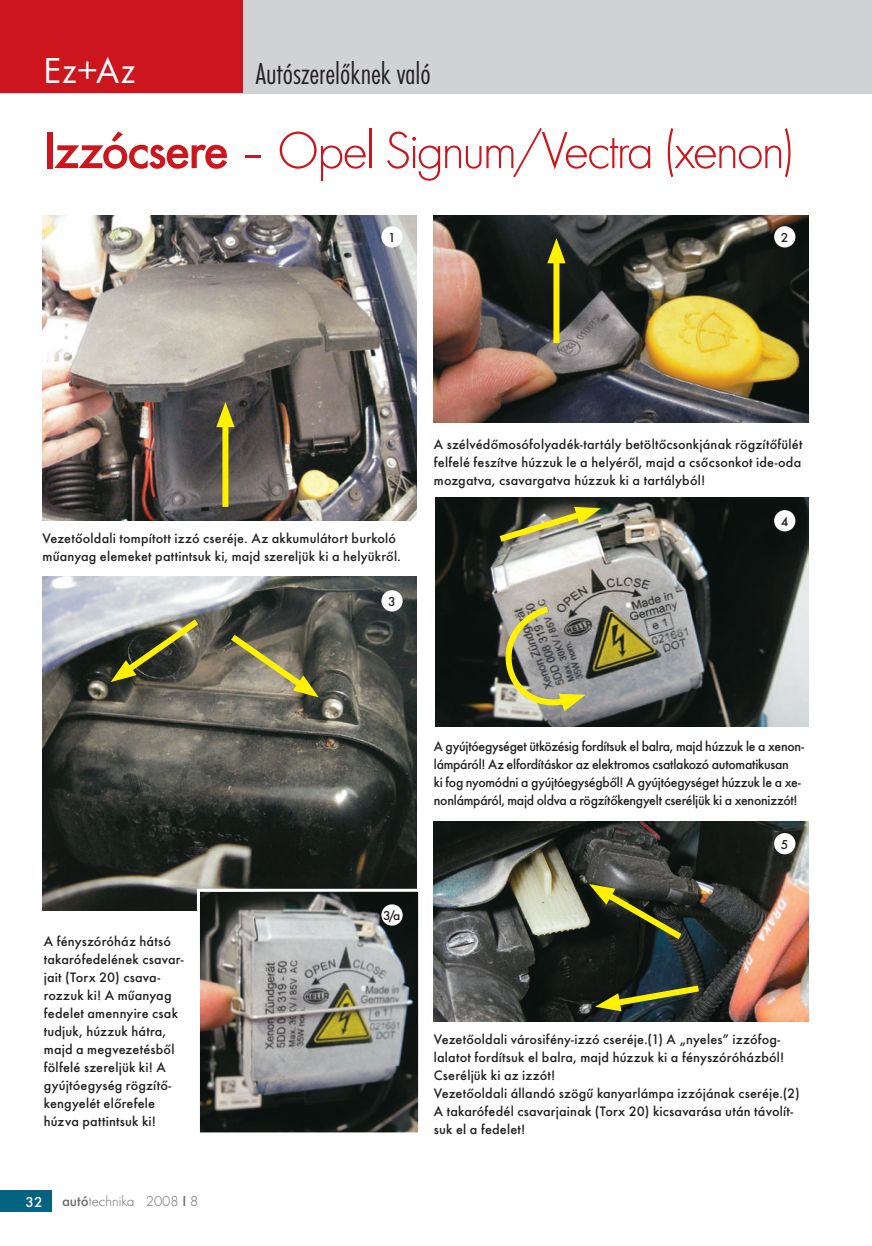
<style>
.page{position:relative;width:872px;height:1246px;background:#fff}
.page>*{position:absolute;margin:0;border:0;box-sizing:border-box;transform-origin:0 0}
.cim{font:300 54px "Futura TOT";letter-spacing:-.05em;color:#cd151d}
.alcim{font:37.5px "Futura TOT Boo";color:#fff}
.felcim{font:31.5px "Futura TOT Lig Con";letter-spacing:-.005em;color:#231f20}
.t1{font:300 15px "Futura TOT";color:#6c6d70}
.t2{font:500 15px "Futura TOT";color:#fff}
.kepalairas{font:500 14.25px/18px "Futura TOT";letter-spacing:.01em;color:#231f20}
.kepalairas-2{font:500 14.25px/18px "Futura TOT";letter-spacing:-.015em;color:#231f20}
.szöveg{font:500 13.5px "Futura TOT";color:#231f20}
.s1{font-weight:500}
</style>
<div class="page">
<div style="left:0;top:1191px;width:51px;height:21px;background:#046380"></div>
<div style="left:0;top:0;width:872px;height:93px;background:#d1d2d4"></div>
<div style="left:0;top:0;width:242px;height:92px;background:#cd151d"></div>
<img style="left:43px;top:215px;width:374px;height:305px">
<img style="left:434px;top:215px;width:374px;height:208px">
<img style="left:43px;top:576px;width:374px;height:334px">
<img style="left:435px;top:498px;width:373px;height:228px">
<img style="left:201px;top:893px;width:216px;height:238px">
<div style="left:197px;top:889px;width:224px;height:246px;border:3px solid #fff"></div>
<img style="left:434px;top:821px;width:374px;height:201px">
<div style="left:381px;top:226px;width:22px;height:21px;background:#fff;border-radius:50%"></div>
<div style="left:774px;top:226px;width:21px;height:21px;background:#fff;border-radius:50%"></div>
<div style="left:381px;top:590px;width:22px;height:21px;background:#fff;border-radius:50%"></div>
<div style="left:774px;top:510px;width:21px;height:21px;background:#fff;border-radius:50%"></div>
<div style="left:381px;top:904px;width:22px;height:22px;background:#fff;border-radius:50%"></div>
<div style="left:774px;top:833px;width:21px;height:21px;background:#fff;border-radius:50%"></div>
<div style="left:222px;top:417px;width:6px;height:90px;background:#fff101"></div>
<svg style="left:216px;top:402px;width:19px;height:25px"></svg>
<div style="left:553px;top:253px;width:6px;height:90px;background:#fff101"></div>
<svg style="left:547px;top:238px;width:18px;height:25px"></svg>
<svg style="left:111px;top:613px;width:94px;height:69px;background:#6c6c4d"></svg>
<svg style="left:224px;top:629px;width:95px;height:68px;background:#837e59"></svg>
<img style="left:493px;top:505px;width:108px;height:41px">
<svg style="left:481px;top:601px;width:104px;height:119px;background:#88866f"></svg>
<svg style="left:595px;top:981px;width:110px;height:30px;background:#4d5324"></svg>
<svg style="left:589px;top:883px;width:99px;height:62px;background:#3a3e20"></svg>
<p class="alcim" style="left:43px;top:48px;width:94px">Ez+Az</p>
<p class="felcim" style="left:256px;top:56px;width:176px">Autószerelőknek való</p>
<p class="cim" style="left:43px;top:120px;width:754px"><span class="s1">Izzócsere</span> – Opel Signum/Vectra (xenon)</p>
<p class="szöveg" style="left:388px;top:229px;width:9px">1</p>
<p class="szöveg" style="left:781px;top:229px;width:9px">2</p>
<p class="kepalairas" style="left:434px;top:435px;width:370px;text-align:justify">A szélvédőmosófolyadék-tartály betöltőcsonkjának rögzítőfülét felfelé feszítve húzzuk le a helyéről, majd a csőcsonkot ide-oda mozgatva, csavargatva húzzuk ki a tartályból!</p>
<p class="kepalairas" style="left:43px;top:529px;width:360px">Vezetőoldali tompított izzó cseréje. Az akkumulátort burkoló műanyag elemeket pattintsuk ki, majd szereljük ki a helyükről.</p>
<p class="szöveg" style="left:388px;top:593px;width:9px">3</p>
<p class="szöveg" style="left:781px;top:513px;width:9px">4</p>
<p class="kepalairas" style="left:44px;top:932px;width:141px">A fényszóróház hátsó takarófedelének csavar&shy;jait (Torx 20) csava&shy;rozzuk ki! A műanyag fedelet amennyire csak tudjuk, húzzuk hátra, majd a megvezetésből fölfelé szereljük ki! A gyújtóegység rögzítő&shy;kengyelét előrefele húzva pattintsuk ki!</p>
<p class="t2" style="left:26px;top:1193px;width:19px">32</p>
<p class="t1" style="left:62px;top:1193px;width:138px"><span class="s1">autó</span>technika 2008 <span class="s1">I</span> 8</p>
<p class="szöveg" style="left:383px;top:907px;width:19px">3/a</p>
<p class="kepalairas-2" style="left:434px;top:737px;width:372px">A gyújtóegységet ütközésig fordítsuk el balra, majd húzzuk le a xenon&shy;lámpáról! Az elfordításkor az elektromos csatlakozó automatikusan<br>ki fog nyomódni a gyújtóegységből! A gyújtóegységet húzzuk le a xe&shy;nonlámpáról, majd oldva a rögzítőkengyelt cseréljük ki a xenonizzót!</p>
<p class="szöveg" style="left:781px;top:836px;width:9px">5</p>
<p class="kepalairas" style="left:434px;top:1030px;width:352px">Vezetőoldali városifény-izzó cseréje.(1) A „nyeles” izzófog&shy;lalatot fordítsuk el balra, majd húzzuk ki a fényszóróházból!<br>Cseréljük ki az izzót!</p>
<p class="kepalairas" style="left:434px;top:1084px;width:367px">Vezetőoldali állandó szögű kanyarlámpa izzójának cseréje.(2)<br>A takarófedél csavarjainak (Torx 20) kicsavarása után távolít&shy;suk el a fedelet!</p>
</div>
